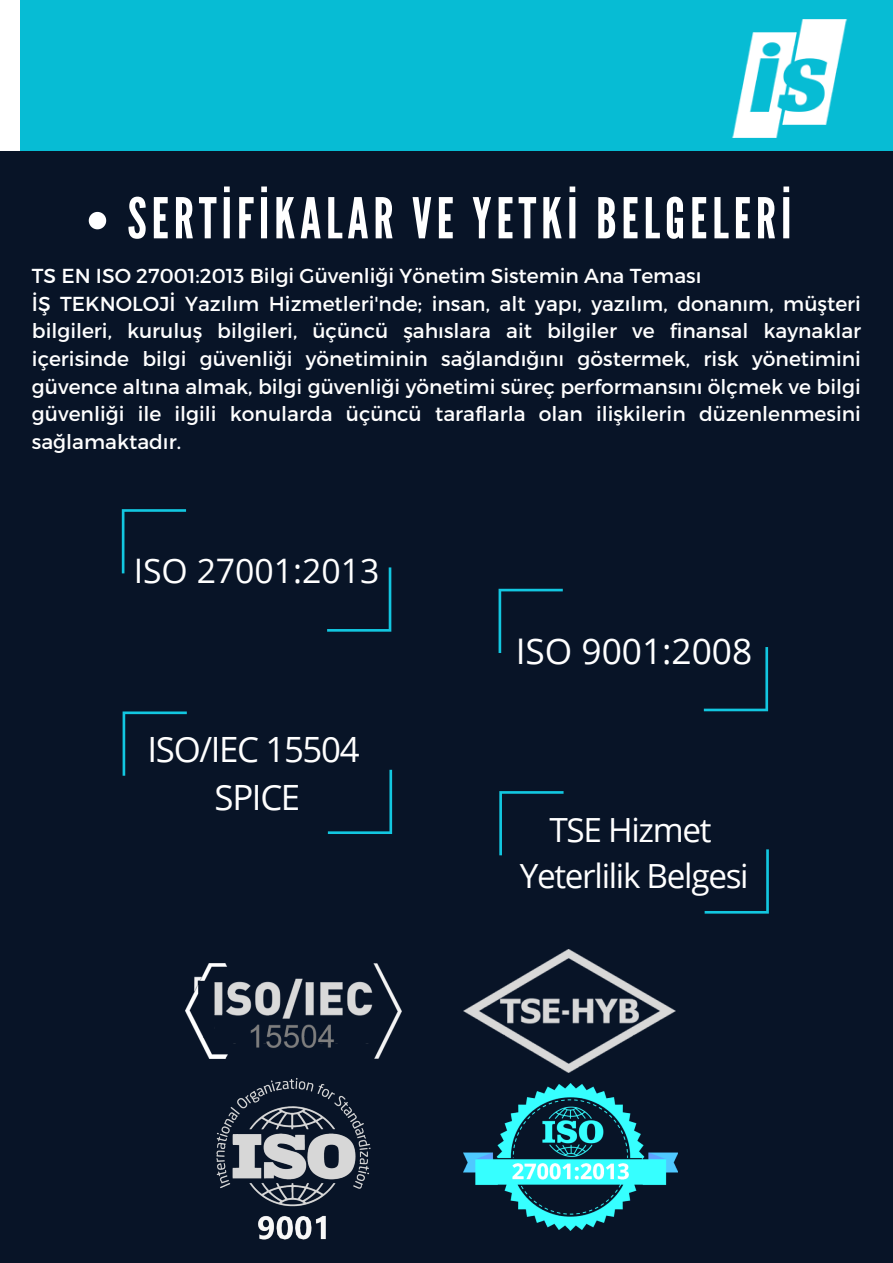
<style>
.page{position:relative;width:893px;height:1263px;background:#081427}
.page>*{position:absolute;margin:0;border:0;box-sizing:border-box;transform-origin:0 0}
.t1{font:56.18px "League Gothic";letter-spacing:.085em;color:#fff}
.t2{font:35.33px "Open Sans";color:#fff}
.t3{font:34.8px/48.7px "Open Sans";letter-spacing:-.04em;color:#fff;text-align:center}
.t4{font:33.83px "Open Sans";color:#fff}
.t5{font:33.3px/46.6px "Open Sans";letter-spacing:-.04em;color:#fff;text-align:center}
.t6{font:20.25px/27.6px "Montserrat";color:#fff}
</style>
<div class="page">
<div style="left:20px;top:0;width:873px;height:150px;background:#07bcd4"></div>
<div style="left:0;top:0;width:20px;height:150px;background:#fff"></div>
<svg style="left:122px;top:509px;width:64px;height:64px"></svg>
<svg style="left:327px;top:567px;width:64px;height:65px"></svg>
<svg style="left:498px;top:589px;width:65px;height:64px"></svg>
<svg style="left:704px;top:647px;width:64px;height:64px"></svg>
<svg style="left:123px;top:711px;width:64px;height:65px"></svg>
<svg style="left:328px;top:770px;width:64px;height:64px"></svg>
<svg style="left:499px;top:791px;width:64px;height:64px"></svg>
<svg style="left:704px;top:849px;width:65px;height:64px"></svg>
<img style="left:464px;top:949px;width:211px;height:123px">
<img style="left:185px;top:963px;width:216px;height:95px">
<img style="left:216px;top:1077px;width:155px;height:163px">
<img style="left:464px;top:1084px;width:213px;height:147px">
<svg style="left:89px;top:212px;width:17px;height:17px"></svg>
<img style="left:732px;top:19px;width:116px;height:118px">
<h1 class="t1" style="left:127px;top:186px;width:665px">SERTİFİKALAR VE YETKİ BELGELERİ</h1>
<p class="t6" style="left:32px;top:261px;width:831px">TS EN ISO 27001:2013 Bilgi Güvenliği Yönetim Sistemin Ana Teması<br>İŞ TEKNOLOJİ Yazılım Hizmetleri'nde; insan, alt yapı, yazılım, donanım, müşteri bilgileri, kuruluş bilgileri, üçüncü şahıslara ait bilgiler ve finansal kaynaklar içerisinde bilgi güvenliği yönetiminin sağlandığını göstermek, risk yönetimini güvence altına almak, bilgi güvenliği yönetimi süreç performansını ölçmek ve bilgi güvenliği ile ilgili konularda üçüncü taraflarla olan ilişkilerin düzenlenmesini sağlamaktadır.</p>
<h3 class="t4" style="left:134px;top:547px;width:247px">ISO 27001:2013</h3>
<h3 class="t3" style="left:148px;top:724px;width:214px">ISO/IEC 15504<br>SPICE</h3>
<h2 class="t2" style="left:516px;top:626px;width:238px">ISO 9001:2008</h2>
<h3 class="t5" style="left:520px;top:806px;width:230px">TSE Hizmet<br>Yeterlilik Belgesi</h3>
</div>
